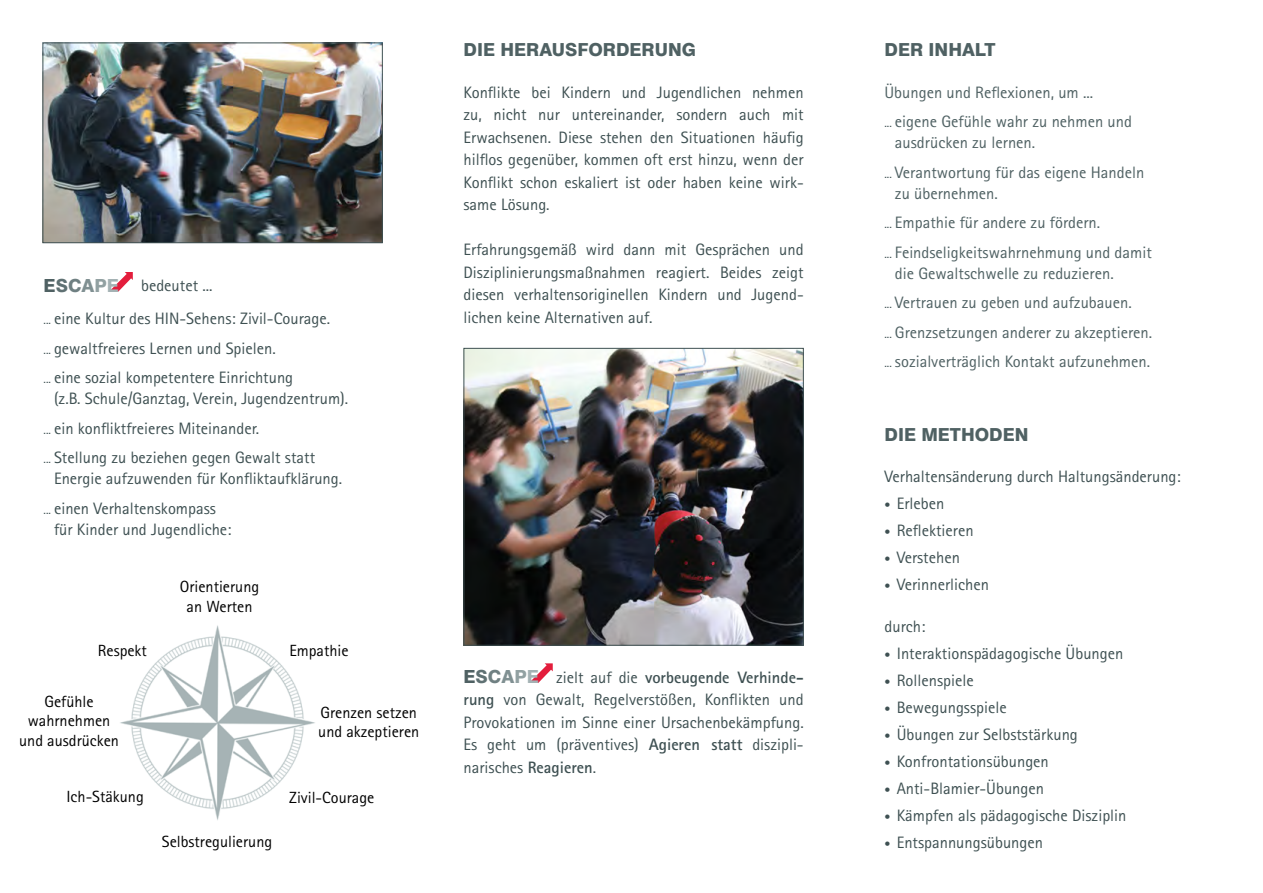
<style>
.page{position:relative;width:1263px;height:893px;background:#fff}
.page>*{position:absolute;margin:0;border:0;box-sizing:border-box;transform-origin:0 0}
.t1{font:800 18.15px "Swiss 721 BT";color:#4f6163}
.t2{font:800 18px "Swiss 721 BT";color:#4f6163}
.t3{font:16.5px/22.5px "Rotis Sans Serif";color:#3e5052}
.t4{font:16.5px/29.5px "Rotis Sans Serif";color:#4f6163}
.t5{font:16.2px/19.5px "Rotis Sans Serif";color:#000;text-align:center}
.s1{color:#5f7173}
.s2{color:#6f8082}
.s3{color:#809092}
.s4{color:#92a1a2}
.s5{color:#a4b2b4}
.s6{font-size:12px}
.s7{font-weight:700}
.s8{font-size:12px;color:#3e5052}
</style>
<div class="page">
<img style="left:465px;top:350px;width:337px;height:294px">
<div style="left:463px;top:348px;width:341px;height:298px;border:1px solid #3e5052"></div>
<img style="left:120px;top:625px;width:195px;height:195px">
<svg style="left:111px;top:272px;width:22px;height:20px"></svg>
<img style="left:45px;top:45px;width:336px;height:196px">
<div style="left:43px;top:43px;width:340px;height:200px;border:1px solid #3e5052"></div>
<svg style="left:531px;top:663px;width:22px;height:20px"></svg>
<p class="t1" style="left:44px;top:274px;width:75px">E<span class="s1">S</span><span class="s2">C</span><span class="s3">A</span><span class="s4">P</span><span class="s5">E</span></p>
<p class="t3" style="left:44px;top:269px;width:288px;line-height:33px;text-indent:98px">bedeutet ...<br><span class="s6">...</span> eine Kultur des HIN-Sehens: Zivil-Courage.</p>
<p class="t3" style="left:44px;top:333px;width:251px;line-height:29.5px"><span class="s6">...</span> gewaltfreieres Lernen und Spielen.<br><span class="s6">...</span> eine sozial kompetentere Einrichtung</p>
<p class="t3" style="left:44px;top:384px;width:306px;line-height:29.5px;text-indent:10px">(z.B. Schule/Ganztag, Verein, Jugendzentrum). <span class="s6">...</span> ein konfliktfreieres Miteinander.<br><span class="s6">...</span> Stellung zu beziehen gegen Gewalt statt</p>
<p class="t3" style="left:44px;top:464px;width:300px;line-height:29.5px;text-indent:10px">Energie aufzuwenden für Konfliktaufklärung. <span class="s6">...</span> einen Verhaltenskompass</p>
<p class="t3" style="left:54px;top:518px;width:179px">für Kinder und Jugendliche:</p>
<p class="t5" style="left:98px;top:640px;width:51px">Respekt</p>
<p class="t5" style="left:19px;top:691px;width:101px">Gefühle wahrnehmen und ausdrücken</p>
<p class="t5" style="left:180px;top:577px;width:81px">Orientierung an Werten</p>
<p class="t5" style="left:66px;top:787px;width:79px">Ich-Stäkung</p>
<p class="t5" style="left:162px;top:831px;width:112px">Selbstregulierung</p>
<p class="t5" style="left:289px;top:640px;width:61px">Empathie</p>
<p class="t5" style="left:318px;top:702px;width:103px;text-align:left">Grenzen setzen und akzeptieren</p>
<p class="t5" style="left:289px;top:788px;width:87px">Zivil-Courage</p>
<p class="t2" style="left:463px;top:39px;width:234px">DIE HERAUSFORDERUNG</p>
<p class="t2" style="left:884px;top:39px;width:113px">DER INHALT</p>
<p class="t3" style="left:463px;top:81px;width:342px;text-align:justify">Konflikte bei Kindern und Jugendlichen nehmen zu, nicht nur untereinander, sondern auch mit Erwachsenen. Diese stehen den Situationen häufig hilflos gegenüber, kommen oft erst hinzu, wenn der Konflikt schon eskaliert ist oder haben keine wirk&shy;same Lösung.</p>
<p class="t3" style="left:463px;top:238px;width:342px;text-align:justify">Erfahrungsgemäß wird dann mit Gesprächen und Disziplinierungsmaßnahmen reagiert. Beides zeigt diesen verhaltensoriginellen Kindern und Jugend&shy;lichen keine Alternativen auf.</p>
<p class="t1" style="left:463px;top:666px;width:75px">E<span class="s1">S</span><span class="s2">C</span><span class="s3">A</span><span class="s4">P</span><span class="s5">E</span></p>
<p class="t3" style="left:463px;top:666px;width:342px;text-align:justify;text-indent:93px">zielt auf die <span class="s7">vorbeugende Verhinde&shy;rung</span> von Gewalt, Regelverstößen, Konflikten und Provokationen im Sinne einer Ursachenbekämpfung.<br>Es geht um (präventives) <span class="s7">Agieren statt</span> diszipli&shy;narisches <span class="s7">Reagieren</span>.</p>
<p class="t4" style="left:884px;top:77px;width:249px">Übungen und Reflexionen, um ...<br><span class="s8">...</span> eigene Gefühle wahr zu nehmen und</p>
<p class="t4" style="left:884px;top:128px;width:261px;text-indent:10px">ausdrücken zu lernen.<br><span class="s8">...</span> Verantwortung für das eigene Handeln</p>
<p class="t4" style="left:884px;top:178px;width:269px;text-indent:10px">zu übernehmen.<br><span class="s8">...</span> Empathie für andere zu fördern.<br><span class="s8">...</span> Feindseligkeitswahrnehmung und damit</p>
<p class="t4" style="left:884px;top:258px;width:269px;text-indent:10px">die Gewaltschwelle zu reduzieren.<br><span class="s8">...</span> Vertrauen zu geben und aufzubauen.<br><span class="s8">...</span> Grenzsetzungen anderer zu akzeptieren. <span class="s8">...</span> sozialverträglich Kontakt aufzunehmen.</p>
<p class="t2" style="left:884px;top:424px;width:145px">DIE METHODEN</p>
<p class="t3" style="left:884px;top:465px;width:298px">Verhaltensänderung durch Haltungsänderung:</p>
<p class="t3" style="left:884px;top:492px;width:61px"><span class="s6">•</span> Erleben</p>
<p class="t3" style="left:884px;top:519px;width:91px"><span class="s6">•</span> Reflektieren</p>
<p class="t3" style="left:884px;top:546px;width:77px"><span class="s6">•</span> Verstehen</p>
<p class="t3" style="left:884px;top:573px;width:106px"><span class="s6">•</span> Verinnerlichen</p>
<p class="t3" style="left:884px;top:615px;width:42px">durch:</p>
<p class="t3" style="left:884px;top:642px;width:240px"><span class="s6">•</span> Interaktionspädagogische Übungen</p>
<p class="t3" style="left:884px;top:669px;width:91px"><span class="s6">•</span> Rollenspiele</p>
<p class="t3" style="left:884px;top:696px;width:124px"><span class="s6">•</span> Bewegungsspiele</p>
<p class="t3" style="left:884px;top:723px;width:195px"><span class="s6">•</span> Übungen zur Selbststärkung</p>
<p class="t3" style="left:884px;top:750px;width:166px"><span class="s6">•</span> Konfrontationsübungen</p>
<p class="t3" style="left:884px;top:777px;width:161px"><span class="s6">•</span> Anti-Blamier-Übungen</p>
<p class="t3" style="left:884px;top:804px;width:243px"><span class="s6">•</span> Kämpfen als pädagogische Disziplin</p>
<p class="t3" style="left:884px;top:831px;width:160px"><span class="s6">•</span> Entspannungsübungen</p>
</div>
